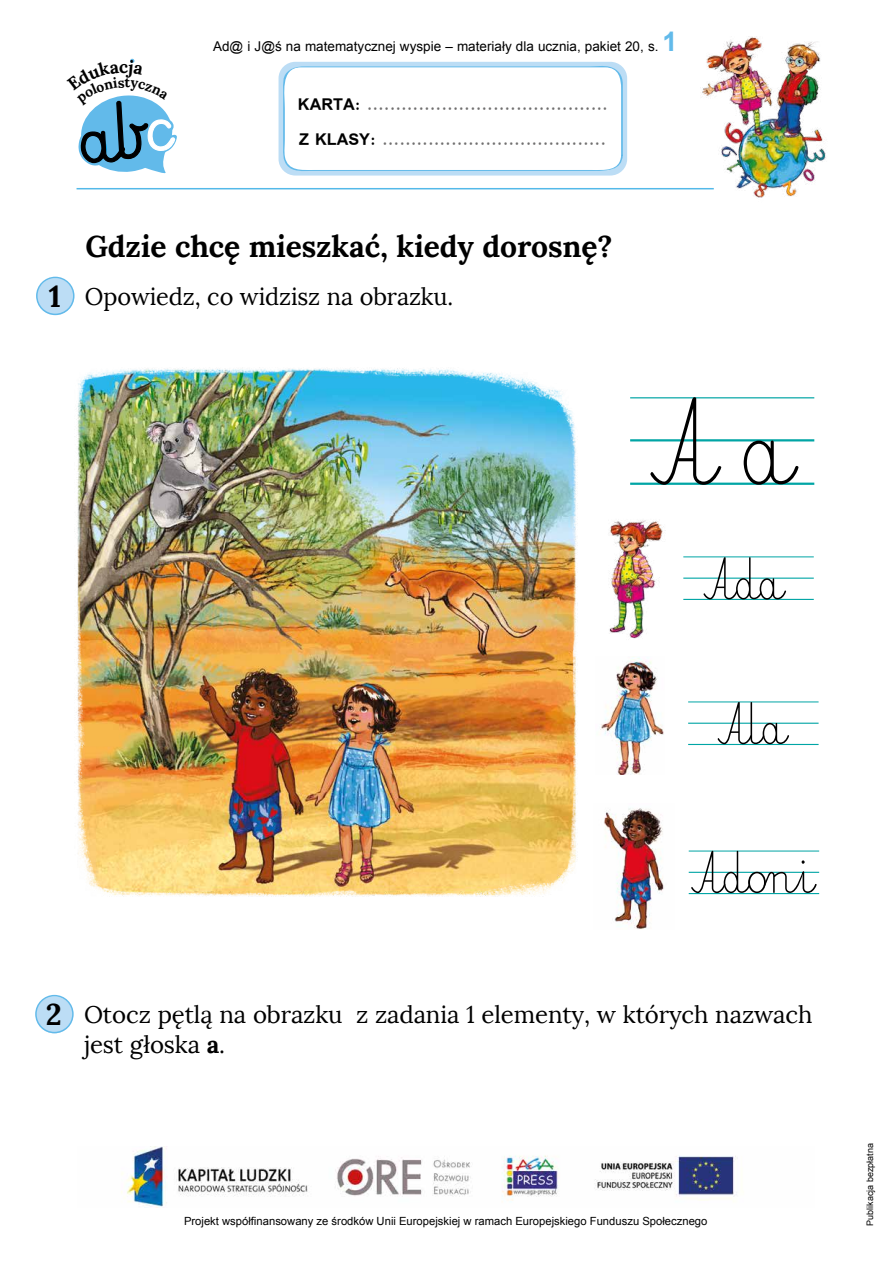
<style>
.page{position:relative;width:893px;height:1263px;background:#fff}
.page>*{position:absolute;margin:0;border:0;box-sizing:border-box;transform-origin:0 0}
.t1{font:700 30px "Lora";letter-spacing:-.005em;color:#000}
.t2{font:24px/30px "Lora";letter-spacing:-.005em;color:#000}
.t3{font:700 18px/35.2px "Simplified Arabic";color:#706f6f}
.t4{font:700 17.55px "Lora";color:#000}
.t5{font:700 13.95px "Lora";color:#000}
.t6{font:13.5px "Arial";color:#000}
.t7{font:11.25px "Arial";color:#000}
.t8{font:9px "Arial";color:#000}
.s1{font-weight:700;font-size:27px;color:#62baea}
.s2{color:#000}
.s3{font-weight:700}
</style>
<div class="page">
<hr style="left:77px;top:188px;width:637px;height:1px;background:#53b9e9">
<div style="left:279px;top:62px;width:348px;height:114px;background:#bcddf5;border-radius:17px"></div>
<svg style="left:280px;top:65px;width:343px;height:107px;background:#f8fbfe"></svg>
<img style="left:701px;top:37px;width:125px;height:161px">
<img style="left:121px;top:1146px;width:616px;height:61px">
<svg style="left:36px;top:277px;width:39px;height:38px"></svg>
<svg style="left:35px;top:995px;width:39px;height:38px"></svg>
<img style="left:74px;top:367px;width:503px;height:530px">
<hr style="left:683px;top:557px;width:131px;height:1px;background:#00a5a5">
<hr style="left:683px;top:578px;width:131px;height:1px;background:#00a5a5">
<hr style="left:683px;top:599px;width:131px;height:1px;background:#00a5a5">
<hr style="left:688px;top:702px;width:131px;height:1px;background:#00a5a5">
<hr style="left:688px;top:723px;width:131px;height:1px;background:#00a5a5">
<hr style="left:688px;top:744px;width:131px;height:1px;background:#00a5a5">
<hr style="left:689px;top:851px;width:130px;height:1px;background:#00a5a5">
<hr style="left:689px;top:872px;width:130px;height:1px;background:#00a5a5">
<hr style="left:689px;top:893px;width:130px;height:1px;background:#00a5a5">
<svg style="left:703px;top:557px;width:83px;height:43px"></svg>
<img style="left:609px;top:520px;width:57px;height:119px">
<img style="left:600px;top:657px;width:64px;height:118px">
<img style="left:604px;top:808px;width:60px;height:121px">
<hr style="left:630px;top:397px;width:184px;height:1px;background:#00a5a5">
<hr style="left:630px;top:439px;width:184px;height:2px;background:#00a5a5">
<hr style="left:630px;top:483px;width:184px;height:2px;background:#00a5a5">
<svg style="left:650px;top:397px;width:71px;height:88px"></svg>
<svg style="left:744px;top:441px;width:54px;height:44px"></svg>
<svg style="left:718px;top:702px;width:71px;height:42px"></svg>
<svg style="left:691px;top:851px;width:126px;height:42px"></svg>
<svg style="left:78px;top:59px;width:99px;height:115px"></svg>
<p class="t4" style="left:119px;top:55px;width:11px">c</p>
<p class="t6" style="left:213px;top:37px;width:466px">Ad@ i J@ś na matematycznej wyspie – materiały dla ucznia, pakiet 20, s. <span class="s1">1</span></p>
<p class="t3" style="left:298px;top:87px;width:311px"><span class="s2">KARTA:</span> ..........................................<br><span class="s2">Z KLASY:</span> .......................................</p>
<h1 class="t1" style="left:49px;top:277px;width:14px">1</h1>
<h1 class="t1" style="left:85px;top:226px;width:529px">Gdzie chcę mieszkać, kiedy dorosnę?</h1>
<p class="t5" style="left:116px;top:227px;width:9px">a</p>
<h2 class="t2" style="left:85px;top:281px;width:370px">Opowiedz, co widzisz na obrazku.</h2>
<h1 class="t1" style="left:46px;top:995px;width:17px">2</h1>
<h2 class="t2" style="left:84px;top:1000px;width:730px">Otocz pętlą na obrazku z zadania 1 elementy, w których nazwach jest głoska <span class="s3">a</span>.</h2>
<p class="t7" style="left:184px;top:1213px;width:525px">Projekt współfinansowany ze środków Unii Europejskiej w ramach Europejskiego Funduszu Społecznego</p>
<p class="t8" style="left:864px;top:1226px;width:84px;rotate:-90deg">Publikacja bezpłatna</p>
</div>
